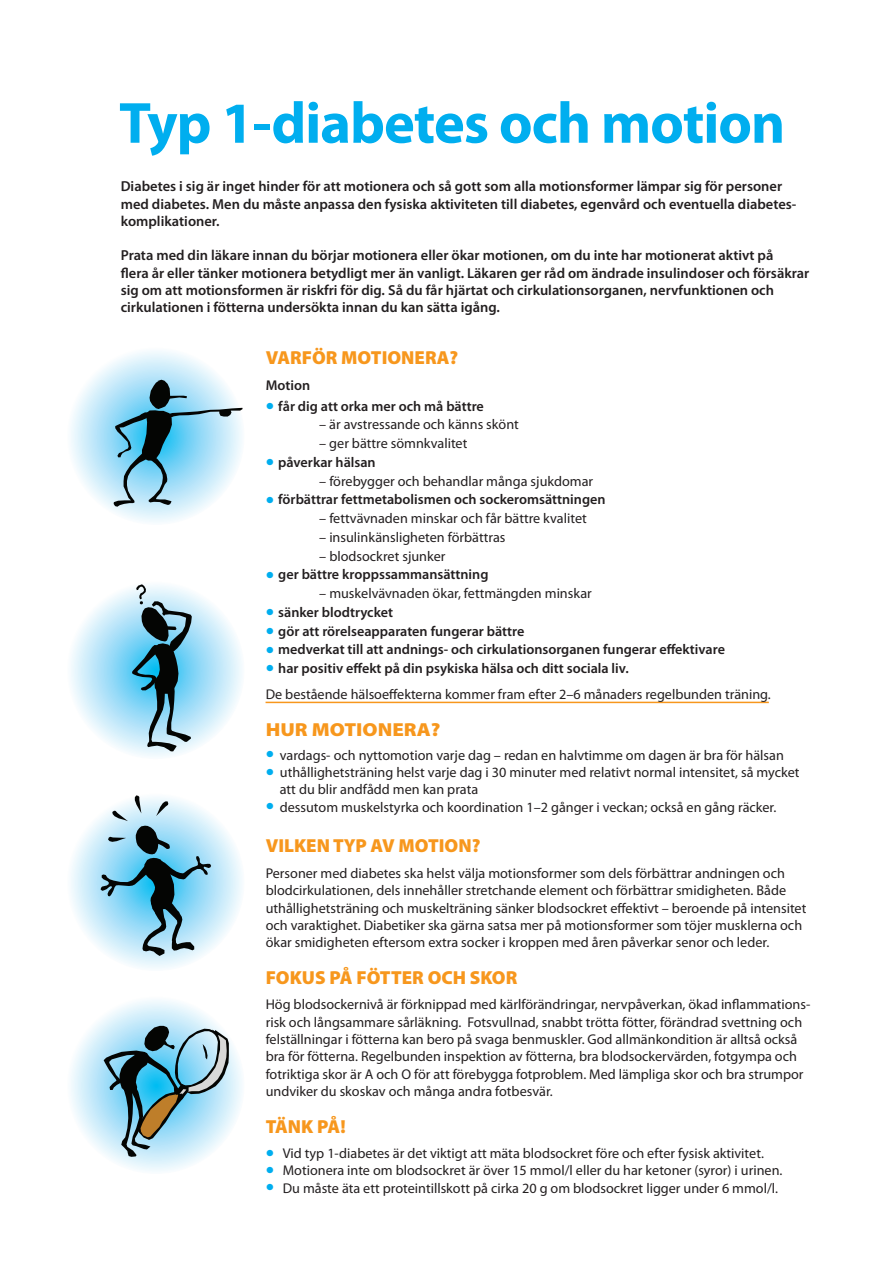
<style>
.page{position:relative;width:893px;height:1263px;background:#fff}
.page>*{position:absolute;margin:0;border:0;box-sizing:border-box;transform-origin:0 0}
.t1{font:700 58.5px "Myriad Pro";letter-spacing:-.02em;color:#00aeef}
.t2{font:900 18.9px "Myriad Pro";color:#f7971d}
.t3{font:900 18.9px "Myriad Pro";color:#f7971d;scale:1.1 1}
.t4{font:600 14.55px/17.4px "Myriad Pro";color:#231f20}
.t5{font:14.1px/17.2px "Myriad Pro";color:#231f20}
.t6{font:600 14.1px "Myriad Pro";color:#231f20}
.s1{font-size:26.85px;color:#00aeef}
.s2{font-weight:600;font-size:26.85px;color:#00aeef}
.s3{font-weight:600}
</style>
<div class="page">
<svg style="left:67px;top:997px;width:177px;height:177px"></svg>
<svg style="left:67px;top:794px;width:177px;height:177px"></svg>
<svg style="left:67px;top:582px;width:177px;height:177px"></svg>
<svg style="left:67px;top:348px;width:177px;height:177px"></svg>
<svg style="left:132px;top:584px;width:60px;height:167px;background:#6e9dae"></svg>
<svg style="left:114px;top:380px;width:129px;height:127px;background:#91c0d3"></svg>
<svg style="left:104px;top:1026px;width:125px;height:131px;background:#86b0be"></svg>
<svg style="left:101px;top:795px;width:110px;height:161px;background:#8ebbcd"></svg>
<hr style="left:266px;top:702px;width:503px;height:1px;background:#f7971d">
<h1 class="t1" style="left:119px;top:90px;width:668px">Typ 1-diabetes och motion</h1>
<p class="t4" style="left:121px;top:178px;width:677px">Diabetes i sig är inget hinder för att motionera och så gott som alla motionsformer lämpar sig för personer med diabetes. Men du måste anpassa den fysiska aktiviteten till diabetes, egenvård och eventuella diabetes&shy;komplikationer.</p>
<p class="t4" style="left:121px;top:247px;width:690px">Prata med din läkare innan du börjar motionera eller ökar motionen, om du inte har motionerat aktivt på<br>flera år eller tänker motionera betydligt mer än vanligt. Läkaren ger råd om ändrade insulindoser och försäkrar sig om att motionsformen är riskfri för dig. Så du får hjärtat och cirkulationsorganen, nervfunktionen och cirkulationen i fötterna undersökta innan du kan sätta igång.</p>
<h2 class="t2" style="left:266px;top:347px;width:194px">VARFÖR MOTIONERA?</h2>
<p class="t6" style="left:266px;top:378px;width:46px">Motion</p>
<p class="t6" style="left:266px;top:398px;width:220px"><span class="s1">•</span> får dig att orka mer och må bättre</p>
<p class="t5" style="left:319px;top:416px;width:201px">– är avstressande och känns skönt</p>
<p class="t5" style="left:319px;top:435px;width:150px">– ger bättre sömnkvalitet</p>
<p class="t6" style="left:266px;top:454px;width:112px"><span class="s1">•</span> påverkar hälsan</p>
<p class="t5" style="left:319px;top:472px;width:275px">– förebygger och behandlar många sjukdomar</p>
<p class="t6" style="left:266px;top:492px;width:341px"><span class="s1">•</span> förbättrar fettmetabolismen och sockeromsättningen</p>
<p class="t5" style="left:319px;top:510px;width:269px">– fettvävnaden minskar och får bättre kvalitet</p>
<p class="t5" style="left:319px;top:529px;width:188px">– insulinkänsligheten förbättras</p>
<p class="t5" style="left:319px;top:547px;width:128px">– blodsockret sjunker</p>
<p class="t6" style="left:266px;top:567px;width:224px"><span class="s1">•</span> ger bättre kroppssammansättning</p>
<p class="t5" style="left:319px;top:585px;width:274px">– muskelvävnaden ökar, fettmängden minskar</p>
<p class="t6" style="left:266px;top:604px;width:129px"><span class="s1">•</span> sänker blodtrycket</p>
<p class="t6" style="left:266px;top:623px;width:260px"><span class="s1">•</span> gör att rörelseapparaten fungerar bättre</p>
<p class="t6" style="left:266px;top:642px;width:461px"><span class="s1">•</span> medverkat till att andnings- och cirkulationsorganen fungerar effektivare</p>
<p class="t5" style="left:266px;top:655px;width:507px;line-height:26.2px"><span class="s2">•</span> <span class="s3">har positiv effekt på din psykiska hälsa och ditt sociala liv.<br></span>De bestående hälsoeffekterna kommer fram efter 2–6 månaders regelbunden träning.</p>
<h2 class="t3" style="left:266px;top:719px;width:160px">HUR MOTIONERA?</h2>
<p class="t5" style="left:266px;top:747px;width:520px"><span class="s2">•</span> vardags- och nyttomotion varje dag – redan en halvtimme om dagen är bra för hälsan</p>
<p class="t5" style="left:280px;top:764px;width:521px;text-indent:-14px"><span class="s2">•</span> uthållighetsträning helst varje dag i 30 minuter med relativt normal intensitet, så mycket att du blir andfådd men kan prata</p>
<p class="t5" style="left:266px;top:799px;width:512px"><span class="s2">•</span> dessutom muskelstyrka och koordination 1–2 gånger i veckan; också en gång räcker.</p>
<h2 class="t2" style="left:266px;top:835px;width:216px">VILKEN TYP AV MOTION?</h2>
<p class="t5" style="left:266px;top:865px;width:542px">Personer med diabetes ska helst välja motionsformer som dels förbättrar andningen och blodcirkulationen, dels innehåller stretchande element och förbättrar smidigheten. Både uthållighetsträning och muskelträning sänker blodsockret effektivt – beroende på intensitet och varaktighet. Diabetiker ska gärna satsa mer på motionsformer som töjer musklerna och ökar smidigheten eftersom extra socker i kroppen med åren påverkar senor och leder.</p>
<h2 class="t2" style="left:266px;top:967px;width:253px">FOKUS PÅ FÖTTER OCH SKOR</h2>
<p class="t5" style="left:266px;top:996px;width:546px">Hög blodsockernivå är förknippad med kärlförändringar, nervpåverkan, ökad inflammations&shy;risk och långsammare sårläkning. Fotsvullnad, snabbt trötta fötter, förändrad svettning och felställningar i fötterna kan bero på svaga benmuskler. God allmänkondition är alltså också bra för fötterna. Regelbunden inspektion av fötterna, bra blodsockervärden, fotgympa och fotriktiga skor är A och O för att förebygga fotproblem. Med lämpliga skor och bra strumpor undviker du skoskav och många andra fotbesvär.</p>
<h2 class="t2" style="left:266px;top:1116px;width:82px">TÄNK PÅ!</h2>
<p class="t5" style="left:266px;top:1145px;width:500px"><span class="s2">•</span> Vid typ 1-diabetes är det viktigt att mäta blodsockret före och efter fysisk aktivitet.</p>
<p class="t5" style="left:266px;top:1162px;width:518px"><span class="s2">•</span> Motionera inte om blodsockret är över 15 mmol/l eller du har ketoner (syror) i urinen.</p>
<p class="t5" style="left:266px;top:1180px;width:514px"><span class="s2">•</span> Du måste äta ett proteintillskott på cirka 20 g om blodsockret ligger under 6 mmol/l.</p>
</div>
